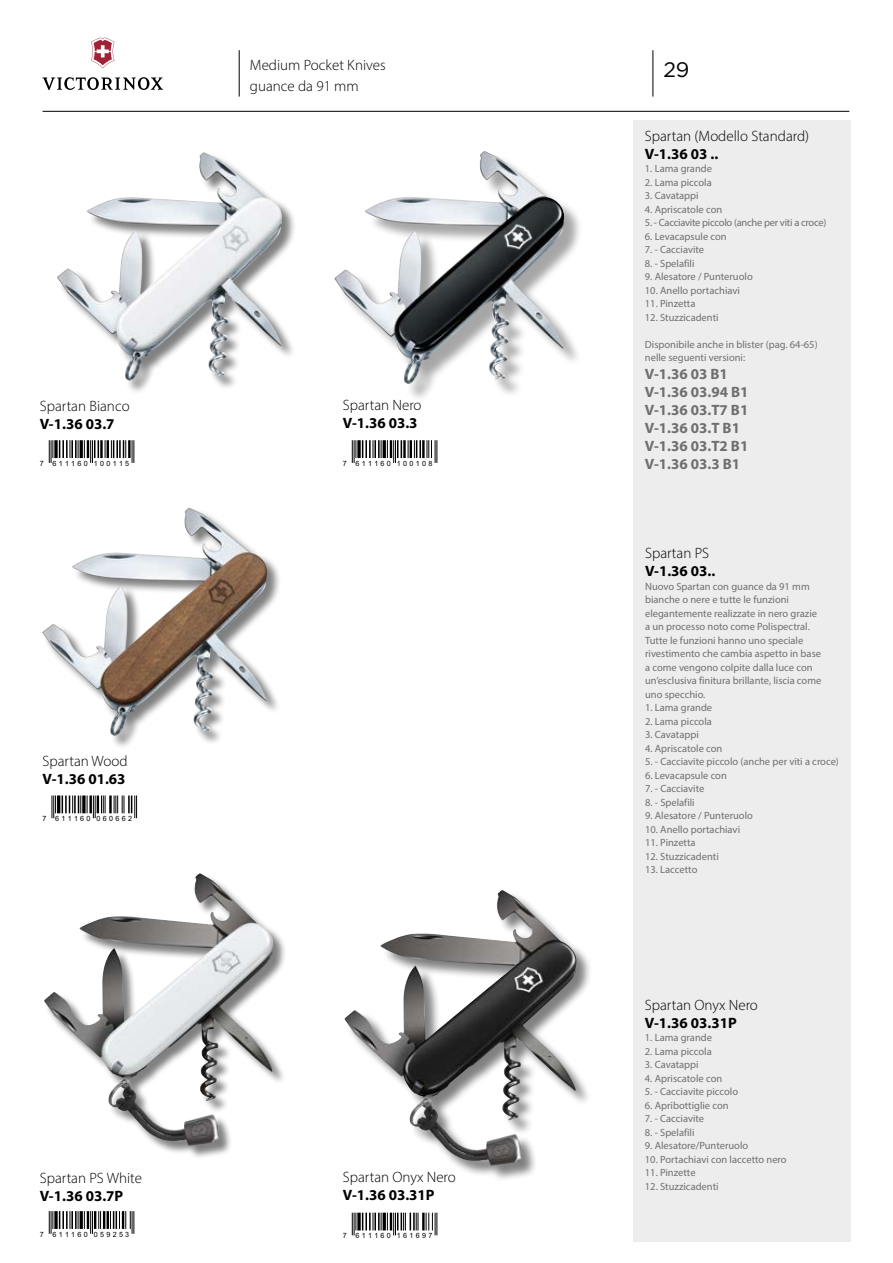
<style>
.page{position:relative;width:893px;height:1263px;background:#fff}
.page>*{position:absolute;margin:0;border:0;box-sizing:border-box;transform-origin:0 0}
.t1{font:21px "Gotham";color:#000}
.t2{font:300 15px/21px "Myriad Pro";color:#000}
.t3{font:700 15px "Myriad Pro";color:#000}
.t4{font:700 15px/18px "Myriad Pro";color:#706f6f}
.t5{font:10.5px/13.5px "Myriad Pro";color:#706f6f}
.t6{font:10.5px "Myriad Pro";letter-spacing:-.025em;color:#706f6f}
.t7{font:7.2px "Arial";letter-spacing:.32em;color:#000}
</style>
<div class="page">
<svg style="left:43px;top:77px;width:120px;height:13px"></svg>
<svg style="left:91px;top:38px;width:23px;height:30px"></svg>
<hr style="left:43px;top:111px;width:806px;height:1px;background:#000">
<hr style="left:653px;top:50px;width:1px;height:47px;background:#000">
<div style="left:633px;top:120px;width:217px;height:1122px;background:#ededed"></div>
<hr style="left:239px;top:50px;width:1px;height:47px;background:#000">
<div style="left:43px;top:509px;width:238px;height:241px;background:#000;opacity:.5"></div>
<img style="left:42px;top:508px;width:179px;height:229px">
<div style="left:58px;top:153px;width:238px;height:242px;background:#000;opacity:.5"></div>
<img style="left:57px;top:153px;width:179px;height:229px">
<div style="left:337px;top:154px;width:246px;height:245px;background:#000;opacity:.35"></div>
<img style="left:334px;top:151px;width:183px;height:234px">
<div style="left:45px;top:874px;width:241px;height:285px;background:#000;opacity:.5"></div>
<img style="left:44px;top:874px;width:186px;height:252px">
<div style="left:346px;top:891px;width:247px;height:291px;background:#000;opacity:.5"></div>
<img style="left:344px;top:890px;width:188px;height:255px">
<svg style="left:352px;top:440px;width:50px;height:23px"></svg>
<hr style="left:403px;top:440px;width:3px;height:18px;background:#000">
<svg style="left:408px;top:440px;width:13px;height:18px"></svg>
<hr style="left:422px;top:440px;width:3px;height:18px;background:#000">
<svg style="left:427px;top:440px;width:11px;height:23px"></svg>
<svg style="left:49px;top:1211px;width:86px;height:23px"></svg>
<svg style="left:52px;top:795px;width:4px;height:23px"></svg>
<hr style="left:57px;top:795px;width:3px;height:18px;background:#000">
<svg style="left:62px;top:795px;width:19px;height:18px"></svg>
<svg style="left:82px;top:795px;width:4px;height:18px"></svg>
<svg style="left:87px;top:795px;width:19px;height:23px"></svg>
<hr style="left:109px;top:795px;width:3px;height:18px;background:#000">
<svg style="left:114px;top:795px;width:23px;height:23px"></svg>
<svg style="left:49px;top:440px;width:50px;height:23px"></svg>
<hr style="left:100px;top:440px;width:3px;height:18px;background:#000">
<svg style="left:105px;top:440px;width:21px;height:18px"></svg>
<hr style="left:128px;top:440px;width:3px;height:18px;background:#000">
<svg style="left:132px;top:440px;width:3px;height:23px"></svg>
<svg style="left:352px;top:1213px;width:67px;height:22px"></svg>
<hr style="left:422px;top:1213px;width:3px;height:17px;background:#000">
<svg style="left:426px;top:1213px;width:12px;height:22px"></svg>
<h2 class="t2" style="left:250px;top:54px;width:137px">Medium Pocket Knives guance da 91 mm</h2>
<h2 class="t2" style="left:40px;top:395px;width:91px">Spartan Bianco</h2>
<h2 class="t3" style="left:40px;top:414px;width:76px">V-1.36 03.7</h2>
<p class="t7" style="left:40px;top:458px;width:91px">7 611160 100115</p>
<h2 class="t2" style="left:43px;top:750px;width:87px">Spartan Wood</h2>
<h2 class="t3" style="left:43px;top:769px;width:85px">V-1.36 01.63</h2>
<p class="t7" style="left:43px;top:813px;width:91px">7 611160 060662</p>
<h2 class="t2" style="left:343px;top:395px;width:80px">Spartan Nero</h2>
<h2 class="t3" style="left:343px;top:413px;width:76px">V-1.36 03.3</h2>
<p class="t7" style="left:343px;top:458px;width:91px">7 611160 100108</p>
<h2 class="t2" style="left:40px;top:1167px;width:104px">Spartan PS White</h2>
<h2 class="t3" style="left:40px;top:1186px;width:85px">V-1.36 03.7P</h2>
<p class="t7" style="left:40px;top:1229px;width:91px">7 611160 059253</p>
<h2 class="t2" style="left:343px;top:1166px;width:114px">Spartan Onyx Nero</h2>
<h2 class="t3" style="left:343px;top:1185px;width:93px">V-1.36 03.31P</h2>
<p class="t7" style="left:343px;top:1230px;width:91px">7 611160 161697</p>
<h1 class="t1" style="left:663px;top:58px;width:28px">29</h1>
<h2 class="t2" style="left:645px;top:125px;width:166px">Spartan (Modello Standard)</h2>
<h2 class="t3" style="left:645px;top:144px;width:75px">V-1.36 03 ..</h2>
<p class="t5" style="left:645px;top:162px;width:69px">1. Lama grande</p>
<p class="t5" style="left:645px;top:175px;width:68px">2. Lama piccola</p>
<p class="t5" style="left:645px;top:189px;width:55px">3. Cavatappi</p>
<p class="t5" style="left:645px;top:202px;width:79px">4. Apriscatole con</p>
<p class="t6" style="left:645px;top:216px;width:183px">5. - Cacciavite piccolo (anche per viti a croce)</p>
<p class="t5" style="left:645px;top:229px;width:83px">6. Levacapsule con</p>
<p class="t5" style="left:645px;top:243px;width:61px">7. - Cacciavite</p>
<p class="t5" style="left:645px;top:256px;width:51px">8. - Spelafili</p>
<p class="t5" style="left:645px;top:270px;width:109px">9. Alesatore / Punteruolo</p>
<p class="t5" style="left:645px;top:283px;width:97px">10. Anello portachiavi</p>
<p class="t5" style="left:645px;top:297px;width:52px">11. Pinzetta</p>
<p class="t5" style="left:645px;top:310px;width:75px">12. Stuzzicadenti</p>
<p class="t5" style="left:645px;top:337px;width:174px">Disponibile anche in blister (pag. 64-65) nelle seguenti versioni:</p>
<h2 class="t4" style="left:645px;top:364px;width:105px">V-1.36 03 B1<br>V-1.36 03.94 B1<br>V-1.36 03.T7 B1<br>V-1.36 03.T B1<br>V-1.36 03.T2 B1<br>V-1.36 03.3 B1</h2>
<h2 class="t2" style="left:645px;top:543px;width:66px">Spartan PS</h2>
<h2 class="t3" style="left:645px;top:561px;width:72px">V-1.36 03..</h2>
<p class="t5" style="left:645px;top:579px;width:178px">Nuovo Spartan con guance da 91 mm bianche o nere e tutte le funzioni elegantemente realizzate in nero grazie a un processo noto come Polispectral.<br>Tutte le funzioni hanno uno speciale rivestimento che cambia aspetto in base a come vengono colpite dalla luce con un’esclusiva finitura brillante, liscia come uno specchio.</p>
<p class="t5" style="left:645px;top:701px;width:69px">1. Lama grande</p>
<p class="t5" style="left:645px;top:714px;width:68px">2. Lama piccola</p>
<p class="t5" style="left:645px;top:728px;width:55px">3. Cavatappi</p>
<p class="t5" style="left:645px;top:741px;width:79px">4. Apriscatole con</p>
<p class="t5" style="left:645px;top:755px;width:195px">5. - Cacciavite piccolo (anche per viti a croce)</p>
<p class="t5" style="left:645px;top:768px;width:83px">6. Levacapsule con</p>
<p class="t5" style="left:645px;top:782px;width:61px">7. - Cacciavite</p>
<p class="t5" style="left:645px;top:795px;width:51px">8. - Spelafili</p>
<p class="t5" style="left:645px;top:809px;width:109px">9. Alesatore / Punteruolo</p>
<p class="t5" style="left:645px;top:822px;width:97px">10. Anello portachiavi</p>
<p class="t5" style="left:645px;top:836px;width:52px">11. Pinzetta</p>
<p class="t5" style="left:645px;top:849px;width:75px">12. Stuzzicadenti</p>
<p class="t5" style="left:645px;top:863px;width:54px">13. Laccetto</p>
<h2 class="t2" style="left:645px;top:994px;width:114px">Spartan Onyx Nero</h2>
<h2 class="t3" style="left:645px;top:1013px;width:93px">V-1.36 03.31P</h2>
<p class="t5" style="left:645px;top:1031px;width:69px">1. Lama grande</p>
<p class="t5" style="left:645px;top:1044px;width:68px">2. Lama piccola</p>
<p class="t5" style="left:645px;top:1058px;width:55px">3. Cavatappi</p>
<p class="t5" style="left:645px;top:1071px;width:79px">4. Apriscatole con</p>
<p class="t5" style="left:645px;top:1085px;width:95px">5. - Cacciavite piccolo</p>
<p class="t5" style="left:645px;top:1098px;width:85px">6. Apribottiglie con</p>
<p class="t5" style="left:645px;top:1112px;width:61px">7. - Cacciavite</p>
<p class="t5" style="left:645px;top:1125px;width:51px">8. - Spelafili</p>
<p class="t5" style="left:645px;top:1139px;width:105px">9. Alesatore/Punteruolo</p>
<p class="t5" style="left:645px;top:1152px;width:143px">10. Portachiavi con laccetto nero</p>
<p class="t5" style="left:645px;top:1166px;width:52px">11. Pinzette</p>
<p class="t5" style="left:645px;top:1179px;width:75px">12. Stuzzicadenti</p>
</div>
